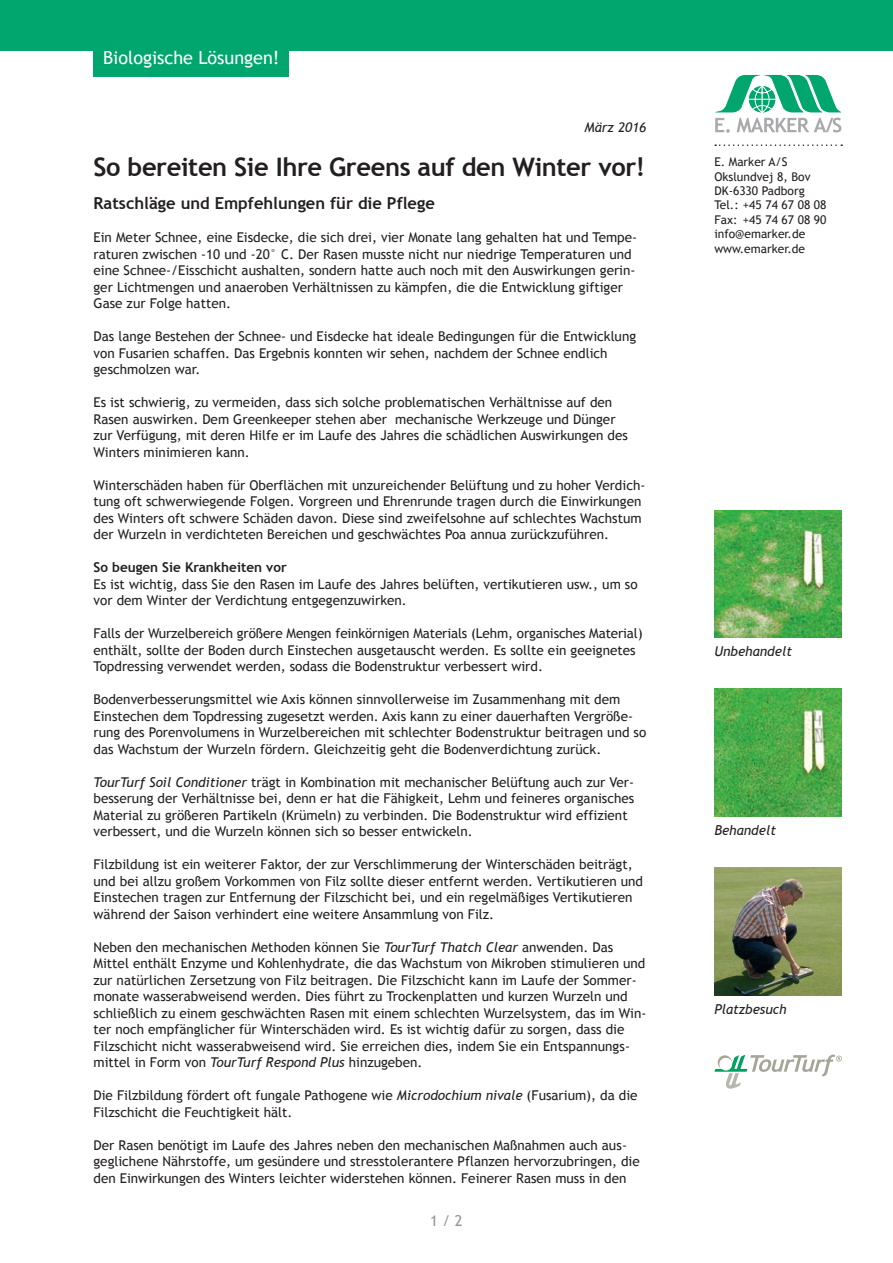
<style>
.page{position:relative;width:893px;height:1263px;background:#fff}
.page>*{position:absolute;margin:0;border:0;box-sizing:border-box;transform-origin:0 0}
.t1{font:700 25.5px "Trebuchet MS";letter-spacing:-.015em;color:#231f20}
.t2{font:18px "Trebuchet MS";color:#fff}
.t3{font:700 16.5px "Trebuchet MS";color:#231f20}
.t4{font:15px "Trebuchet MS";color:#939598}
.t5{font:13.5px/16.5px "Trebuchet MS";color:#231f20}
.t6{font:italic 13.5px "Trebuchet MS";color:#231f20}
.t7{font:700 13.5px "Trebuchet MS";color:#231f20}
.t8{font:12px/14.4px "Trebuchet MS";color:#231f20}
.s1{font-style:italic}
</style>
<div class="page">
<div style="left:0;top:0;width:893px;height:51px;background:#00a66e"></div>
<div style="left:94px;top:47px;width:195px;height:30px;background:#00a66e"></div>
<svg style="left:715px;top:144px;width:127px;height:2px"></svg>
<svg style="left:714px;top:74px;width:128px;height:59px"></svg>
<svg style="left:714px;top:1054px;width:128px;height:35px"></svg>
<img style="left:714px;top:510px;width:128px;height:128px">
<img style="left:714px;top:689px;width:128px;height:127px">
<img style="left:714px;top:867px;width:128px;height:128px">
<h2 class="t2" style="left:103px;top:47px;width:178px">Biologische Lösungen!</h2>
<p class="t6" style="left:584px;top:119px;width:63px">März 2016</p>
<h1 class="t1" style="left:94px;top:151px;width:553px">So bereiten Sie Ihre Greens auf den Winter vor!</h1>
<p class="t3" style="left:94px;top:193px;width:343px">Ratschläge und Empfehlungen für die Pflege</p>
<p class="t5" style="left:94px;top:229px;width:545px">Ein Meter Schnee, eine Eisdecke, die sich drei, vier Monate lang gehalten hat und Tempe&shy;raturen zwischen -10 und -20° C. Der Rasen musste nicht nur niedrige Temperaturen und eine Schnee-/Eisschicht aushalten, sondern hatte auch noch mit den Auswirkungen gerin&shy;ger Lichtmengen und anaeroben Verhältnissen zu kämpfen, die die Entwicklung giftiger Gase zur Folge hatten.</p>
<p class="t5" style="left:94px;top:328px;width:544px">Das lange Bestehen der Schnee- und Eisdecke hat ideale Bedingungen für die Entwicklung von Fusarien schaffen. Das Ergebnis konnten wir sehen, nachdem der Schnee endlich geschmolzen war.</p>
<p class="t5" style="left:94px;top:394px;width:536px">Es ist schwierig, zu vermeiden, dass sich solche problematischen Verhältnisse auf den Rasen auswirken. Dem Greenkeeper stehen aber mechanische Werkzeuge und Dünger zur Verfügung, mit deren Hilfe er im Laufe des Jahres die schädlichen Auswirkungen des Winters minimieren kann.</p>
<p class="t5" style="left:94px;top:477px;width:553px">Winterschäden haben für Oberflächen mit unzureichender Belüftung und zu hoher Verdich&shy;tung oft schwerwiegende Folgen. Vorgreen und Ehrenrunde tragen durch die Einwirkungen des Winters oft schwere Schäden davon. Diese sind zweifelsohne auf schlechtes Wachstum der Wurzeln in verdichteten Bereichen und geschwächtes Poa annua zurückzuführen.</p>
<p class="t7" style="left:94px;top:559px;width:195px">So beugen Sie Krankheiten vor</p>
<p class="t5" style="left:94px;top:576px;width:546px">Es ist wichtig, dass Sie den Rasen im Laufe des Jahres belüften, vertikutieren usw., um so vor dem Winter der Verdichtung entgegenzuwirken.</p>
<p class="t5" style="left:94px;top:625px;width:551px">Falls der Wurzelbereich größere Mengen feinkörnigen Materials (Lehm, organisches Material) enthält, sollte der Boden durch Einstechen ausgetauscht werden. Es sollte ein geeignetes<br>Topdressing verwendet werden, sodass die Bodenstruktur verbessert wird.</p>
<p class="t5" style="left:94px;top:691px;width:554px">Bodenverbesserungsmittel wie Axis können sinnvollerweise im Zusammenhang mit dem Einstechen dem Topdressing zugesetzt werden. Axis kann zu einer dauerhaften Vergröße&shy;rung des Porenvolumens in Wurzelbereichen mit schlechter Bodenstruktur beitragen und so das Wachstum der Wurzeln fördern. Gleichzeitig geht die Bodenverdichtung zurück.</p>
<p class="t5" style="left:94px;top:774px;width:542px"><span class="s1">TourTurf Soil Conditioner</span> trägt in Kombination mit mechanischer Belüftung auch zur Ver&shy;besserung der Verhältnisse bei, denn er hat die Fähigkeit, Lehm und feineres organisches Material zu größeren Partikeln (Krümeln) zu verbinden. Die Bodenstruktur wird effizient verbessert, und die Wurzeln können sich so besser entwickeln.</p>
<p class="t5" style="left:94px;top:856px;width:551px">Filzbildung ist ein weiterer Faktor, der zur Verschlimmerung der Winterschäden beiträgt, und bei allzu großem Vorkommen von Filz sollte dieser entfernt werden. Vertikutieren und Einstechen tragen zur Entfernung der Filzschicht bei, und ein regelmäßiges Vertikutieren während der Saison verhindert eine weitere Ansammlung von Filz.</p>
<p class="t5" style="left:94px;top:939px;width:554px">Neben den mechanischen Methoden können Sie <span class="s1">TourTurf Thatch Clear</span> anwenden. Das Mittel enthält Enzyme und Kohlenhydrate, die das Wachstum von Mikroben stimulieren und zur natürlichen Zersetzung von Filz beitragen. Die Filzschicht kann im Laufe der Sommer&shy;monate wasserabweisend werden. Dies führt zu Trockenplatten und kurzen Wurzeln und schließlich zu einem geschwächten Rasen mit einem schlechten Wurzelsystem, das im Win&shy;ter noch empfänglicher für Winterschäden wird. Es ist wichtig dafür zu sorgen, dass die Filzschicht nicht wasserabweisend wird. Sie erreichen dies, indem Sie ein Entspannungs&shy;mittel in Form von <span class="s1">TourTurf Respond Plus</span> hinzugeben.</p>
<p class="t5" style="left:94px;top:1087px;width:546px">Die Filzbildung fördert oft fungale Pathogene wie <span class="s1">Microdochium nivale</span> (Fusarium), da die<br>Filzschicht die Feuchtigkeit hält.</p>
<p class="t5" style="left:94px;top:1137px;width:548px">Der Rasen benötigt im Laufe des Jahres neben den mechanischen Maßnahmen auch aus&shy;geglichene Nährstoffe, um gesündere und stresstolerantere Pflanzen hervorzubringen, die den Einwirkungen des Winters leichter widerstehen können. Feinerer Rasen muss in den</p>
<p class="t4" style="left:430px;top:1212px;width:34px">1 / 2</p>
<p class="t8" style="left:714px;top:155px;width:114px">E. Marker A/S<br>Okslundvej 8, Bov<br>DK-6330 Padborg<br>Tel.: +45 74 67 08 08<br>Fax: +45 74 67 08 90 info@emarker.de www.emarker.de</p>
<p class="t6" style="left:714px;top:643px;width:79px">Unbehandelt</p>
<p class="t6" style="left:714px;top:822px;width:63px">Behandelt</p>
<p class="t6" style="left:714px;top:1001px;width:74px">Platzbesuch</p>
</div>
